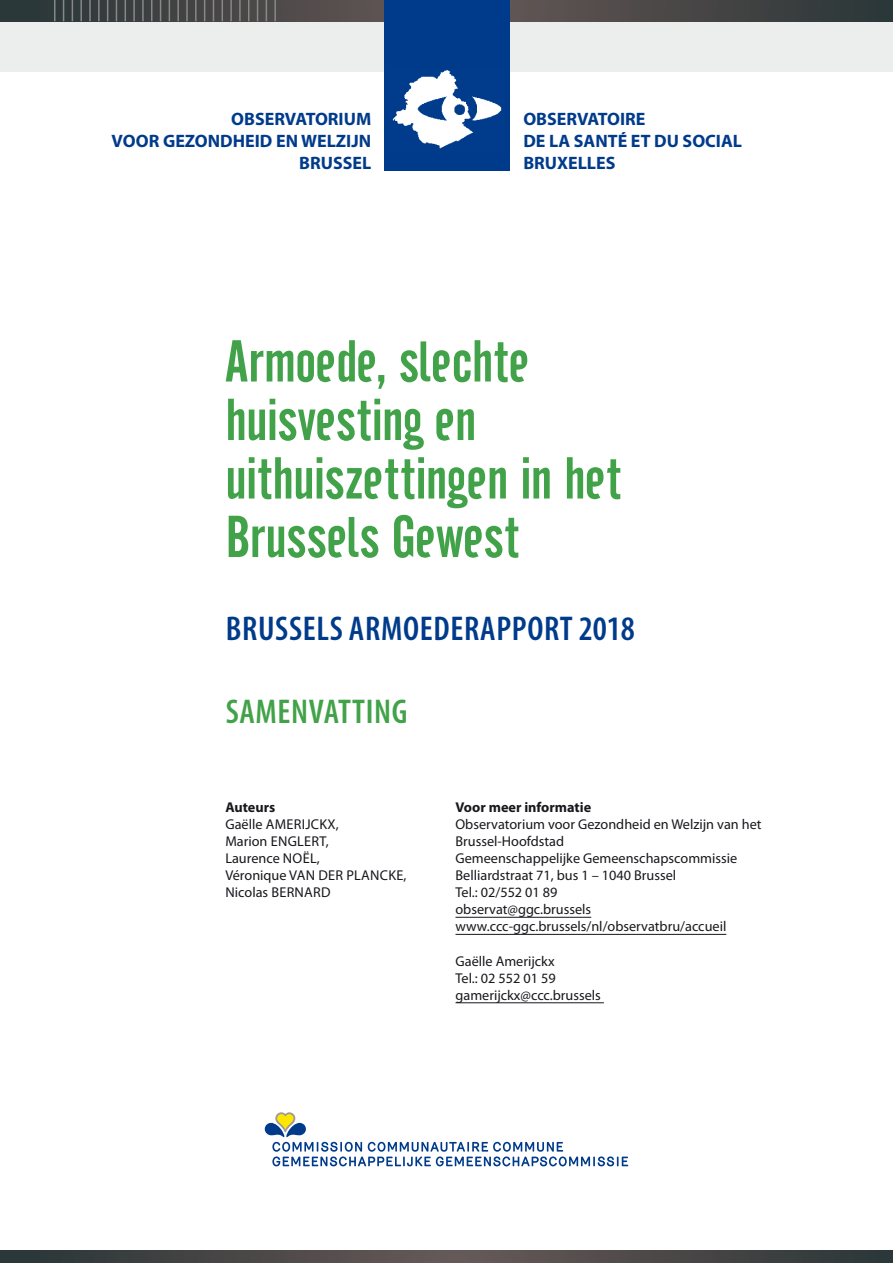
<style>
.page{position:relative;width:893px;height:1263px;background:#fff}
.page>*{position:absolute;margin:0;border:0;box-sizing:border-box;transform-origin:0 0}
.t1{font:58.5px/58.5px "Cafeta";color:#42a249}
.t2{font:600 condensed 34.5px "Myriad Pro";letter-spacing:.02em;color:#003b8b}
.t3{font:600 condensed 34.5px "Myriad Pro";letter-spacing:.02em;color:#42a249}
.t4{font:700 18px/21.6px "Myriad Pro";color:#003b8b;text-align:right}
.t5{font:14.25px/17.1px "Myriad Pro";color:#1a171c}
.t6{font:14.25px/17.1px "Myriad Pro";letter-spacing:.02em;color:#1a171c}
.t7{font:700 14.25px "Myriad Pro";color:#1a171c}
</style>
<div class="page">
<div style="left:0;top:0;width:893px;height:71px;background:#eceded"></div>
<svg style="left:0;top:1250px;width:893px;height:13px;background:#484747"></svg>
<svg style="left:0;top:0;width:893px;height:21px;background:#454545"></svg>
<hr style="left:54px;top:0;width:2px;height:21px;background:#87888a">
<svg style="left:63px;top:0;width:1px;height:21px"></svg>
<svg style="left:72px;top:0;width:1px;height:21px"></svg>
<hr style="left:80px;top:0;width:2px;height:21px;background:#87888a">
<hr style="left:89px;top:0;width:2px;height:21px;background:#87888a">
<hr style="left:98px;top:0;width:2px;height:21px;background:#87888a">
<svg style="left:107px;top:0;width:1px;height:21px"></svg>
<svg style="left:116px;top:0;width:1px;height:21px"></svg>
<svg style="left:125px;top:0;width:1px;height:21px"></svg>
<hr style="left:133px;top:0;width:2px;height:21px;background:#87888a">
<hr style="left:142px;top:0;width:2px;height:21px;background:#87888a">
<svg style="left:151px;top:0;width:1px;height:21px"></svg>
<svg style="left:160px;top:0;width:1px;height:21px"></svg>
<svg style="left:169px;top:0;width:1px;height:21px"></svg>
<hr style="left:177px;top:0;width:2px;height:21px;background:#87888a">
<hr style="left:186px;top:0;width:2px;height:21px;background:#87888a">
<hr style="left:195px;top:0;width:2px;height:21px;background:#87888a">
<svg style="left:204px;top:0;width:1px;height:21px"></svg>
<svg style="left:213px;top:0;width:1px;height:21px"></svg>
<svg style="left:222px;top:0;width:1px;height:21px"></svg>
<hr style="left:230px;top:0;width:2px;height:21px;background:#87888a">
<hr style="left:239px;top:0;width:2px;height:21px;background:#87888a">
<svg style="left:248px;top:0;width:1px;height:21px"></svg>
<svg style="left:257px;top:0;width:1px;height:21px"></svg>
<svg style="left:266px;top:0;width:1px;height:21px"></svg>
<hr style="left:274px;top:0;width:2px;height:21px;background:#87888a">
<div style="left:384px;top:0;width:125px;height:171px;background:#003b8b"></div>
<img style="left:392px;top:70px;width:110px;height:79px">
<svg style="left:265px;top:1112px;width:363px;height:54px"></svg>
<hr style="left:455px;top:917px;width:136px;height:1px;background:#1a171c">
<hr style="left:455px;top:934px;width:271px;height:1px;background:#1a171c">
<hr style="left:455px;top:1002px;width:149px;height:1px;background:#1a171c">
<p class="t4" style="left:112px;top:108px;width:261px">OBSERVATORIUM<br>VOOR GEZONDHEID EN WELZIJN<br>BRUSSEL</p>
<p class="t4" style="left:523px;top:108px;width:220px;text-align:left">OBSERVATOIRE<br>DE LA SANTÉ ET DU SOCIAL<br>BRUXELLES</p>
<h1 class="t1" style="left:225px;top:333px;width:398px">Armoede, slechte huisvesting en uithuiszettingen in het<br>Brussels Gewest</h1>
<h2 class="t2" style="left:226px;top:609px;width:411px">BRUSSELS ARMOEDERAPPORT 2018</h2>
<h2 class="t3" style="left:226px;top:692px;width:183px">SAMENVATTING</h2>
<p class="t7" style="left:225px;top:797px;width:52px">Auteurs</p>
<p class="t6" style="left:225px;top:815px;width:183px">Gaëlle Amerijckx,<br>Marion Englert,<br>Laurence Noël,<br>Véronique van der Plancke,<br>Nicolas Bernard</p>
<p class="t7" style="left:455px;top:797px;width:137px">Voor meer informatie</p>
<p class="t5" style="left:455px;top:815px;width:308px">Observatorium voor Gezondheid en Welzijn van het Brussel-Hoofdstad<br>Gemeenschappelijke Gemeenschapscommissie Belliardstraat 71, bus 1 – 1040 Brussel<br>Tel.: 02/552 01 89<br>observat@ggc.brussels www.ccc-ggc.brussels/nl/observatbru/accueil</p>
<p class="t5" style="left:455px;top:952px;width:147px">Gaëlle Amerijckx<br>Tel.: 02 552 01 59 gamerijckx@ccc.brussels</p>
</div>
